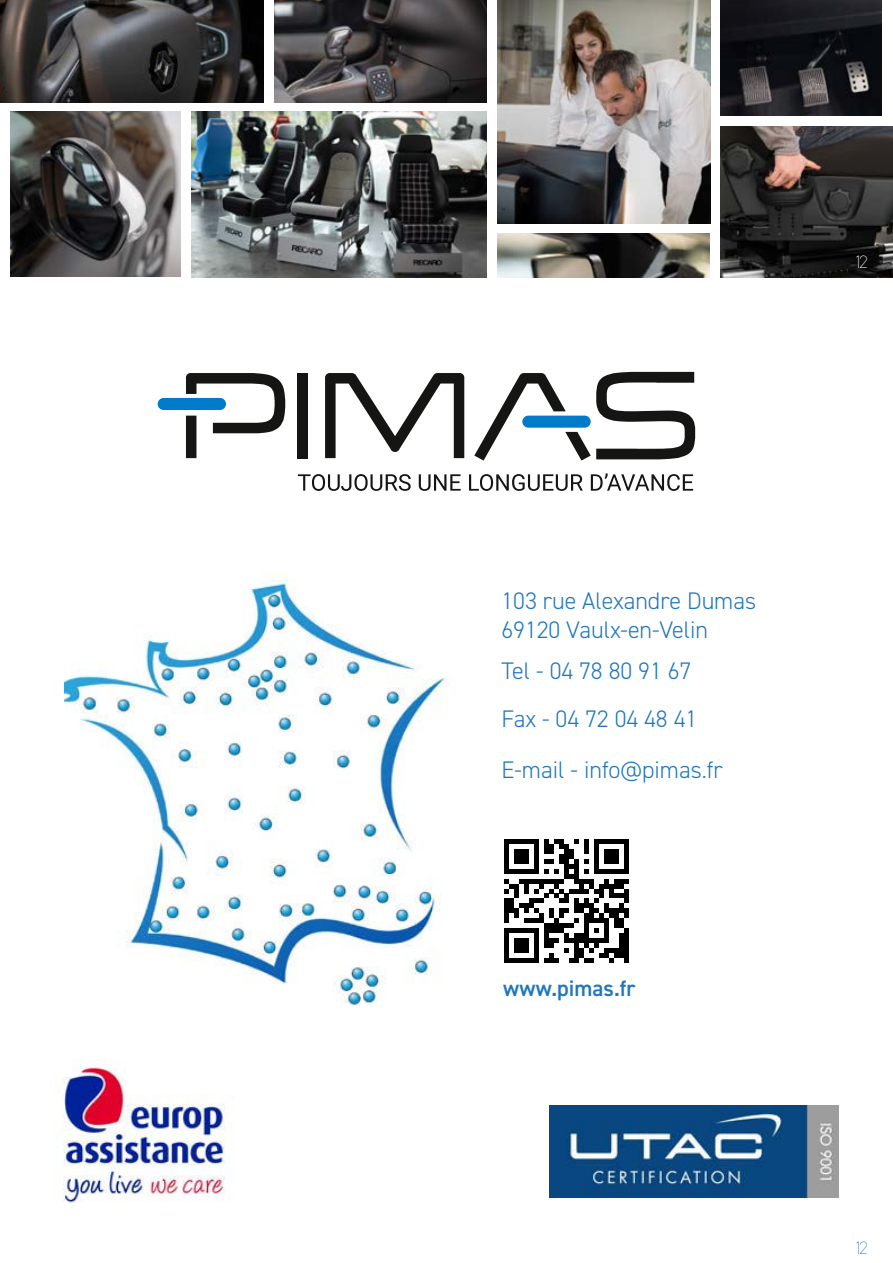
<style>
.page{position:relative;width:893px;height:1263px;background:#fff}
.page>*{position:absolute;margin:0;border:0;box-sizing:border-box;transform-origin:0 0}
.t1{font:300 24px/28.8px "DIN2014";color:#2077bd}
.t2{font:600 22.5px "DIN2014";color:#2077bd}
.t3{font:200 18px "DIN2014";color:#387fb4}
.t4{font:200 18px "DIN2014";color:#fff}
</style>
<div class="page">
<svg style="left:186px;top:373px;width:99px;height:85px"></svg>
<div style="left:297px;top:373px;width:11px;height:85px;background:#151514"></div>
<svg style="left:325px;top:373px;width:140px;height:85px"></svg>
<svg style="left:474px;top:372px;width:221px;height:88px"></svg>
<div style="left:158px;top:398px;width:68px;height:12px;background:#007ac9;border-radius:6px"></div>
<svg style="left:298px;top:474px;width:113px;height:17px"></svg>
<svg style="left:419px;top:474px;width:42px;height:17px"></svg>
<svg style="left:469px;top:474px;width:114px;height:17px"></svg>
<svg style="left:591px;top:473px;width:102px;height:18px"></svg>
<div style="left:522px;top:416px;width:69px;height:12px;background:#007ac9;border-radius:6px"></div>
<img style="left:54px;top:1067px;width:180px;height:136px">
<img style="left:64px;top:573px;width:383px;height:433px">
<div style="left:504px;top:839px;width:5px;height:30px;background:#000"></div>
<div style="left:514px;top:849px;width:5px;height:15px;background:#000"></div>
<div style="left:519px;top:849px;width:5px;height:15px;background:#000"></div>
<div style="left:524px;top:849px;width:5px;height:15px;background:#000"></div>
<svg style="left:509px;top:839px;width:25px;height:5px"></svg>
<div style="left:534px;top:839px;width:5px;height:30px;background:#000"></div>
<div style="left:544px;top:839px;width:5px;height:15px;background:#000"></div>
<div style="left:549px;top:844px;width:5px;height:10px;background:#000"></div>
<svg style="left:554px;top:839px;width:5px;height:5px"></svg>
<div style="left:559px;top:839px;width:5px;height:10px;background:#000"></div>
<div style="left:559px;top:854px;width:5px;height:10px;background:#000"></div>
<div style="left:564px;top:844px;width:5px;height:25px;background:#000"></div>
<div style="left:569px;top:849px;width:5px;height:10px;background:#000"></div>
<svg style="left:574px;top:839px;width:5px;height:5px"></svg>
<div style="left:584px;top:839px;width:5px;height:15px;background:#000"></div>
<div style="left:594px;top:839px;width:5px;height:30px;background:#000"></div>
<div style="left:604px;top:849px;width:5px;height:15px;background:#000"></div>
<div style="left:609px;top:849px;width:5px;height:15px;background:#000"></div>
<div style="left:614px;top:849px;width:5px;height:15px;background:#000"></div>
<svg style="left:599px;top:839px;width:25px;height:5px"></svg>
<div style="left:624px;top:839px;width:5px;height:30px;background:#000"></div>
<svg style="left:504px;top:859px;width:125px;height:104px"></svg>
<div style="left:624px;top:893px;width:5px;height:10px;background:#000"></div>
<div style="left:624px;top:908px;width:5px;height:10px;background:#000"></div>
<div style="left:624px;top:928px;width:5px;height:10px;background:#000"></div>
<div style="left:624px;top:938px;width:5px;height:15px;background:#000"></div>
<div style="left:624px;top:953px;width:5px;height:10px;background:#000"></div>
<img style="left:550px;top:1106px;width:289px;height:91px">
<img style="left:0;top:0;width:264px;height:102px">
<img style="left:10px;top:112px;width:170px;height:164px">
<img style="left:191px;top:111px;width:295px;height:166px">
<img style="left:274px;top:0;width:213px;height:102px">
<img style="left:497px;top:0;width:213px;height:223px">
<img style="left:721px;top:0;width:160px;height:116px">
<img style="left:721px;top:126px;width:172px;height:151px">
<img style="left:497px;top:234px;width:213px;height:43px">
<p class="t4" style="left:854px;top:252px;width:15px">12</p>
<p class="t1" style="left:501px;top:586px;width:256px">103 rue Alexandre Dumas<br>69120 Vaulx-en-Velin</p>
<p class="t1" style="left:501px;top:647px;width:197px;line-height:47.8px">Tel - 04 78 80 91 67<br>Fax - 04 72 04 48 41</p>
<p class="t1" style="left:501px;top:755px;width:223px">E-mail - info@pimas.fr</p>
<p class="t2" style="left:503px;top:976px;width:134px">www.pimas.fr</p>
<p class="t3" style="left:854px;top:1237px;width:15px">12</p>
</div>
